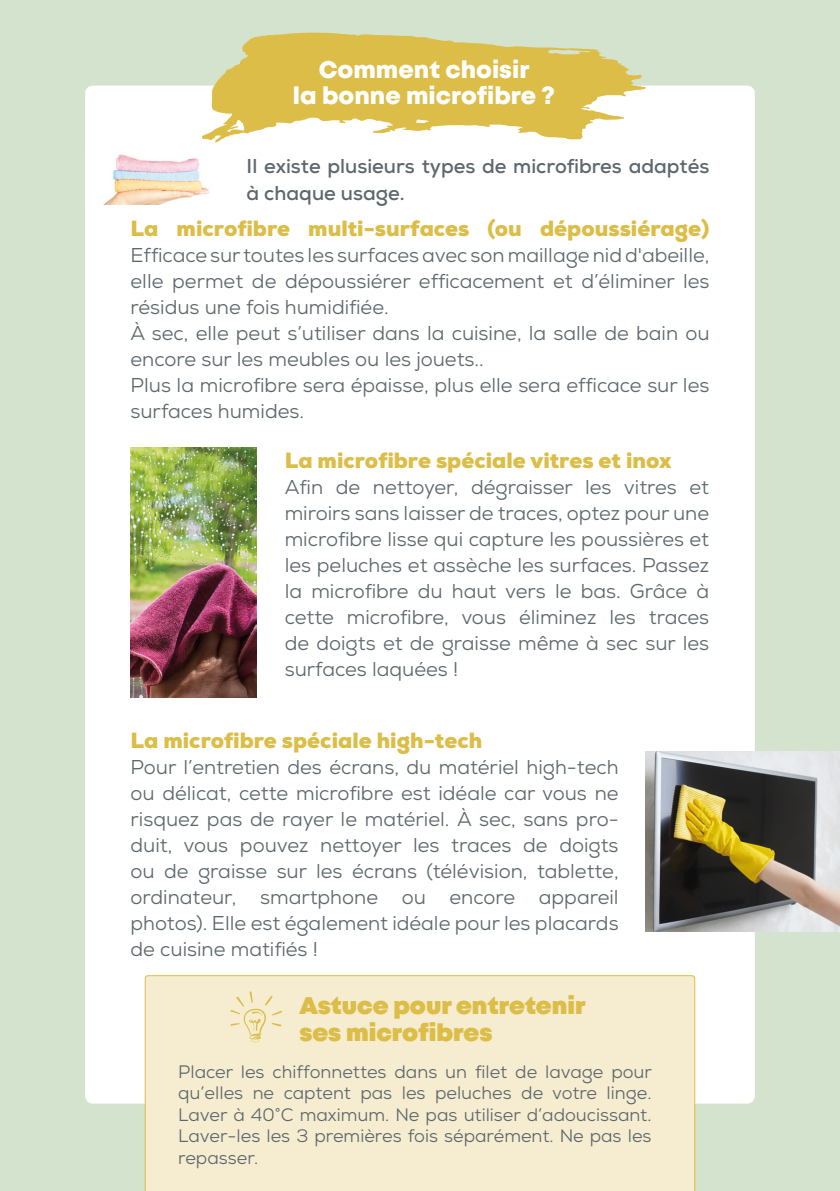
<style>
.page{position:relative;width:840px;height:1191px;background:#fff}
.page>*{position:absolute;margin:0;border:0;box-sizing:border-box;transform-origin:0 0}
.t1{font:900 24px "Mont";color:#dcbd47}
.t2{font:800 24px/25.8px "Mont";color:#fff;text-align:center}
.t3{font:900 22px "Nexa";color:#dcbd47}
.t4{font:20px/26px "Nexa";color:#5d676c;text-align:justify}
.t5{font:700 20px/27px "Nexa";color:#5d676c}
.t6{font:18px/21.6px "Nexa";color:#5d676c;text-align:justify}
</style>
<div class="page">
<div style="left:0;top:0;width:839px;height:1191px;background:#d4e3cd"></div>
<div style="left:85px;top:86px;width:669px;height:1017px;background:#fff;border-radius:8px"></div>
<div style="left:145px;top:975px;width:549px;height:216px;background:#f6edd1"></div>
<img style="left:103px;top:154px;width:107px;height:51px">
<img style="left:130px;top:447px;width:127px;height:250px">
<img style="left:645px;top:752px;width:194px;height:179px">
<svg style="left:230px;top:991px;width:52px;height:51px;background:#f3e7c1"></svg>
<svg style="left:202px;top:32px;width:443px;height:110px;fill:#dcbd47"></svg>
<p class="t2" style="left:293px;top:57px;width:263px">Comment choisir<br>la bonne microfibre ?</p>
<p class="t5" style="left:246px;top:152px;width:464px">Il existe plusieurs types de microfibres adaptés à chaque usage.</p>
<p class="t3" style="left:130px;top:214px;width:580px">La microfibre multi-surfaces (ou dépoussiérage)</p>
<p class="t4" style="left:130px;top:242px;width:580px">Efficace sur toutes les surfaces avec son maillage nid d'abeille, elle permet de dépoussiérer efficacement et d’éliminer les résidus une fois humidifiée.</p>
<p class="t4" style="left:130px;top:320px;width:580px">À sec, elle peut s’utiliser dans la cuisine, la salle de bain ou encore sur les meubles ou les jouets..</p>
<p class="t4" style="left:130px;top:372px;width:580px">Plus la microfibre sera épaisse, plus elle sera efficace sur les surfaces humides.</p>
<p class="t3" style="left:284px;top:446px;width:388px">La microfibre spéciale vitres et inox</p>
<p class="t4" style="left:284px;top:474px;width:426px">Afin de nettoyer, dégraisser les vitres et miroirs sans laisser de traces, optez pour une microfibre lisse qui capture les poussières et les peluches et assèche les surfaces. Passez la microfibre du haut vers le bas. Grâce à cette microfibre, vous éliminez les traces de doigts et de graisse même à sec sur les surfaces laquées !</p>
<p class="t3" style="left:130px;top:726px;width:353px">La microfibre spéciale high-tech</p>
<p class="t4" style="left:130px;top:754px;width:489px">Pour l’entretien des écrans, du matériel high-tech ou délicat, cette microfibre est idéale car vous ne risquez pas de rayer le matériel. À sec, sans pro&shy;duit, vous pouvez nettoyer les traces de doigts ou de graisse sur les écrans (télévision, tablette, ordinateur, smartphone ou encore appareil photos). Elle est également idéale pour les placards de cuisine matifiés !</p>
<p class="t1" style="left:299px;top:990px;width:287px">Astuce pour entretenir</p>
<p class="t1" style="left:299px;top:1017px;width:194px">ses microfibres</p>
<p class="t6" style="left:178px;top:1060px;width:475px">Placer les chiffonnettes dans un filet de lavage pour qu’elles ne captent pas les peluches de votre linge.<br>Laver à 40°C maximum. Ne pas utiliser d’adoucissant.<br>Laver-les les 3 premières fois séparément. Ne pas les repasser.</p>
</div>
